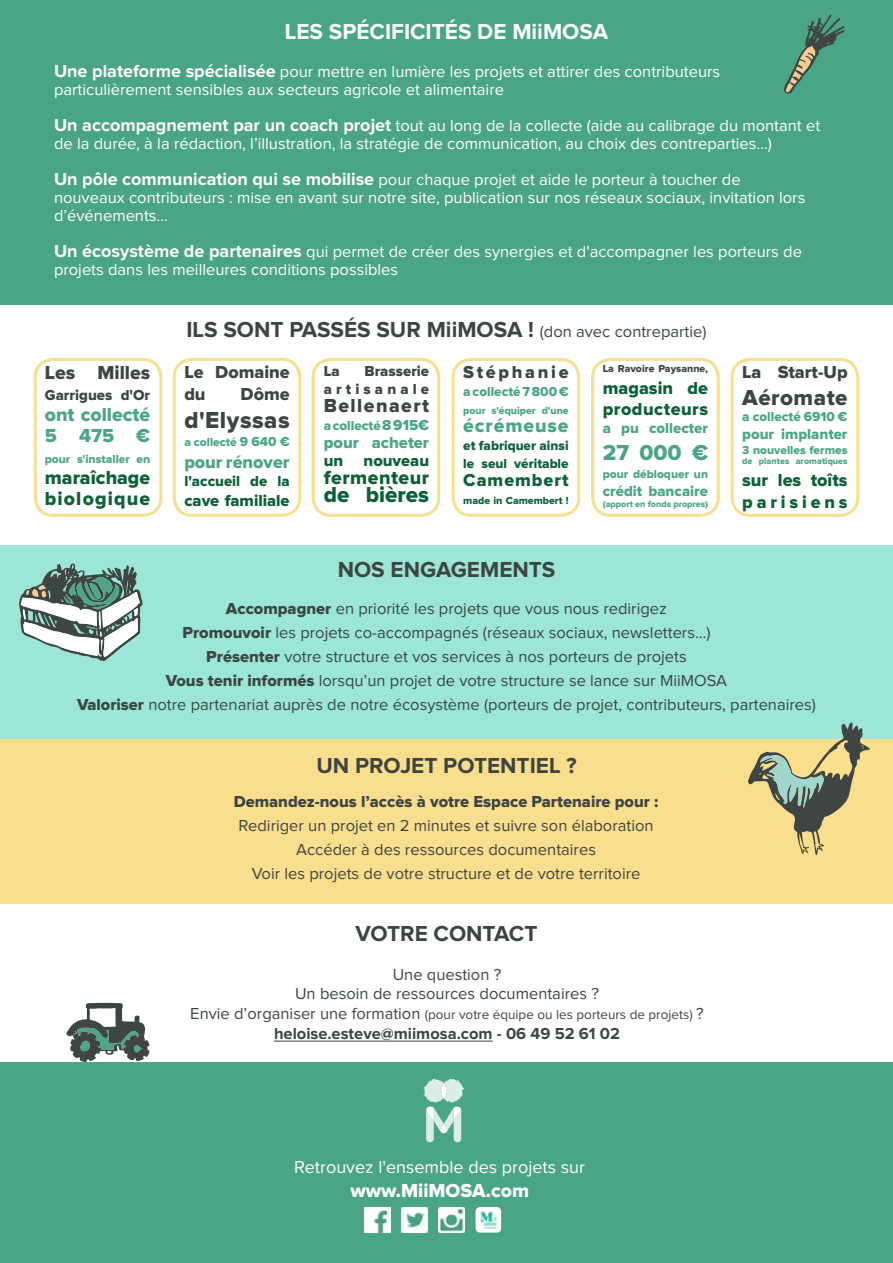
<style>
.page{position:relative;width:893px;height:1263px;background:#fff}
.page>*{position:absolute;margin:0;border:0;box-sizing:border-box;transform-origin:0 0}
.t1{font:24px "Proxima Nova Extrabld";letter-spacing:.02em;color:#3d4542}
.t2{font:700 22.5px "Proxima Nova";color:#3d4542}
.t3{font:700 22.5px "Proxima Nova";color:#fff}
.t4{font:22.5px "Proxima Nova Extrabld";color:#0b6135}
.t5{font:22.5px "Proxima Nova Extrabld";letter-spacing:.02em;color:#3d4542}
.t6{font:22.5px "Proxima Nova Extrabld";color:#49a586}
.t7{font:19.5px/21px "Proxima Nova Extrabld";letter-spacing:.025em;color:#0b6135}
.t8{font:19.5px/21px "Proxima Nova Extrabld";color:#49a586}
.t9{font:19.5px "Proxima Nova Extrabld";color:#fff}
.t10{font:19.5px "Proxima Nova Extrabld";letter-spacing:.075em;color:#3d4542}
.t11{font:19.5px "Proxima Nova Extrabld";color:#3d4542}
.t12{font:19.5px "Proxima Nova Extrabld";letter-spacing:.05em;color:#49a586}
.t13{font:18px "Proxima Nova";color:#fff}
.t14{font:18px/21.6px "Proxima Nova Extrabld";color:#3d4542}
.t15{font:18px/21.6px "Proxima Nova Extrabld";letter-spacing:.025em;color:#0b6135}
.t16{font:18px/21.6px "Proxima Nova Extrabld";letter-spacing:.105em;color:#0b6135}
.t17{font:18px "Proxima Nova Extrabld";color:#49a586}
.t18{font:18px "Proxima Nova Extrabld";letter-spacing:.15em;color:#3d4542}
.t19{font:18px "Proxima Nova Extrabld";letter-spacing:.055em;color:#0b6135}
.t20{font:16.5px/18px "Proxima Nova";color:#fff}
.t21{font:16.5px/24px "Proxima Nova";color:#3d4542;text-align:center}
.t22{font:16.5px "Proxima Nova Extrabld";color:#3d4542}
.t23{font:700 16.5px "Proxima Nova";color:#3d4542}
.t24{font:16.5px "Proxima Nova Extrabld";color:#0b6135}
.t25{font:16.5px "Proxima Nova Extrabld";color:#49a586}
.t26{font:15px "Proxima Nova Extrabld";color:#49a586}
.t27{font:15px/18px "Proxima Nova Extrabld";letter-spacing:.275em;color:#3d4542;text-align:right}
.t28{font:15px "Proxima Nova Extrabld";color:#3d4542}
.t29{font:15px "Proxima Nova Extrabld";color:#0b6135}
.t30{font:13.5px "Proxima Nova";color:#3d4542}
.t31{font:13.5px "Proxima Nova Extrabld";color:#49a586}
.t32{font:13.5px/18px "Proxima Nova Extrabld";color:#0b6135}
.t33{font:12px "Proxima Nova Extrabld";color:#49a586}
.t34{font:10.5px "Proxima Nova Extrabld";color:#49a586}
.t35{font:10.5px "Proxima Nova Extrabld";color:#3d4542}
.t36{font:10.5px "Proxima Nova Extrabld";color:#0b6135}
.t37{font:9px "Proxima Nova Extrabld";color:#49a586}
.s1{font-weight:700;font-size:18px}
.s2{font-weight:400;font-size:16.5px}
.s3{font-size:15px}
.s4{font-size:13.5px}
.s5{font-family:"Proxima Nova Extrabld"}
.s6{font-size:16.5px}
</style>
<div class="page">
<div style="left:731px;top:358px;width:128px;height:159px;border:3px solid #f9df8d;border-radius:18px"></div>
<div style="left:591px;top:358px;width:129px;height:159px;border:3px solid #f9df8d;border-radius:18px"></div>
<div style="left:452px;top:358px;width:128px;height:159px;border:3px solid #f9df8d;border-radius:18px"></div>
<div style="left:312px;top:358px;width:128px;height:159px;border:3px solid #f9df8d;border-radius:18px"></div>
<div style="left:173px;top:358px;width:128px;height:159px;border:3px solid #f9df8d;border-radius:18px"></div>
<div style="left:34px;top:358px;width:128px;height:159px;border:3px solid #f9df8d;border-radius:18px"></div>
<div style="left:0;top:0;width:893px;height:304px;background:#49a586"></div>
<div style="left:0;top:545px;width:893px;height:195px;background:#9be6d7"></div>
<div style="left:0;top:740px;width:893px;height:164px;background:#f9df8d"></div>
<svg style="left:19px;top:563px;width:124px;height:98px"></svg>
<svg style="left:748px;top:722px;width:122px;height:132px"></svg>
<hr style="left:274px;top:1041px;width:219px;height:1px;background:#3d4542">
<div style="left:0;top:1062px;width:893px;height:201px;background:#49a586"></div>
<img style="left:476px;top:1207px;width:25px;height:25px">
<svg style="left:66px;top:1003px;width:83px;height:59px"></svg>
<svg style="left:423px;top:1079px;width:41px;height:63px"></svg>
<img style="left:365px;top:1207px;width:25px;height:25px">
<img style="left:402px;top:1207px;width:25px;height:25px">
<img style="left:439px;top:1207px;width:25px;height:25px">
<svg style="left:784px;top:14px;width:60px;height:80px"></svg>
<h2 class="t3" style="left:285px;top:21px;width:325px">LES SPÉCIFICITÉS DE MiiMOSA</h2>
<p class="t20" style="left:54px;top:63px;width:668px"><span class="s1">Une plateforme spécialisée</span> pour mettre en lumière les projets et attirer des contributeurs particulièrement sensibles aux secteurs agricole et alimentaire</p>
<p class="t20" style="left:54px;top:117px;width:768px"><span class="s1">Un accompagnement par un coach projet</span> tout au long de la collecte (aide au calibrage du montant et de la durée, à la rédaction, l’illustration, la stratégie de communication, au choix des contreparties…)</p>
<p class="t20" style="left:54px;top:171px;width:753px"><span class="s1">Un pôle communication qui se mobilise</span> pour chaque projet et aide le porteur à toucher de nouveaux contributeurs : mise en avant sur notre site, publication sur nos réseaux sociaux, invitation lors d’événements…</p>
<p class="t20" style="left:54px;top:243px;width:749px"><span class="s1">Un écosystème de partenaires</span> qui permet de créer des synergies et d'accompagner les porteurs de projets dans les meilleures conditions possibles</p>
<h2 class="t2" style="left:186px;top:319px;width:522px">ILS SONT PASSÉS SUR MiiMOSA ! <span class="s2">(don avec contrepartie)</span></h2>
<p class="t11" style="left:45px;top:364px;width:107px">Les Milles</p>
<p class="t28" style="left:45px;top:388px;width:107px">Garrigues d'Or</p>
<p class="t8" style="left:45px;top:405px;width:107px">ont collecté<br>5 475 €</p>
<p class="t33" style="left:45px;top:454px;width:107px">pour s'installer en</p>
<p class="t7" style="left:45px;top:468px;width:107px">maraîchage biologique</p>
<p class="t35" style="left:603px;top:364px;width:107px">La Ravoire Paysanne,</p>
<p class="t15" style="left:603px;top:378px;width:107px">magasin de producteurs</p>
<p class="t26" style="left:603px;top:421px;width:107px">a pu collecter</p>
<h2 class="t6" style="left:603px;top:442px;width:107px">27 000 €</h2>
<p class="t33" style="left:603px;top:469px;width:107px">pour débloquer un</p>
<p class="t26" style="left:603px;top:484px;width:107px">crédit bancaire</p>
<p class="t37" style="left:603px;top:500px;width:107px">(apport en fonds propres)</p>
<p class="t27" style="left:324px;top:362px;width:107px">Brasserie artisanale</p>
<p class="t10" style="left:324px;top:396px;width:107px">Bellenaert</p>
<p class="t31" style="left:324px;top:419px;width:107px">a collecté <span class="s3">8 915€</span></p>
<p class="t25" style="left:324px;top:434px;width:107px">pour acheter</p>
<p class="t24" style="left:324px;top:452px;width:107px">un nouveau</p>
<p class="t7" style="left:324px;top:467px;width:107px">fermenteur</p>
<h2 class="t4" style="left:324px;top:484px;width:107px">de bières</h2>
<p class="t14" style="left:184px;top:362px;width:107px">Le Domaine du</p>
<p class="t18" style="left:463px;top:364px;width:107px">Stéphanie</p>
<p class="t31" style="left:463px;top:385px;width:107px">a collecté 7 800 €</p>
<p class="t34" style="left:463px;top:406px;width:107px">pour s'équiper d'une</p>
<p class="t12" style="left:463px;top:416px;width:107px">écrémeuse</p>
<p class="t32" style="left:463px;top:437px;width:107px">et fabriquer ainsi le seul véritable</p>
<p class="t19" style="left:463px;top:472px;width:107px">Camembert</p>
<p class="t36" style="left:463px;top:496px;width:107px">made in Camembert !</p>
<p class="t28" style="left:324px;top:364px;width:18px">La</p>
<p class="t14" style="left:742px;top:362px;width:107px">La Start-Up</p>
<h2 class="t5" style="left:742px;top:387px;width:107px">Aéromate</h2>
<p class="t31" style="left:742px;top:410px;width:107px">a collecté 6910 €</p>
<p class="t26" style="left:742px;top:427px;width:107px">pour implanter</p>
<p class="t33" style="left:742px;top:444px;width:107px">3 nouvelles fermes</p>
<p class="t37" style="left:742px;top:457px;width:107px">de plantes aromatiques</p>
<p class="t16" style="left:742px;top:470px;width:107px">sur les toîts parisiens</p>
<p class="t14" style="left:241px;top:383px;width:51px">Dôme</p>
<h1 class="t1" style="left:184px;top:409px;width:107px">d'Elyssas</h1>
<p class="t33" style="left:184px;top:437px;width:107px">a collecté <span class="s4">9 640 €</span></p>
<p class="t17" style="left:184px;top:454px;width:107px">pour rénover</p>
<p class="t29" style="left:184px;top:474px;width:107px">l'accueil de la</p>
<p class="t24" style="left:184px;top:493px;width:107px">cave familiale</p>
<h2 class="t2" style="left:338px;top:559px;width:219px">NOS ENGAGEMENTS</h2>
<p class="t21" style="left:77px;top:597px;width:740px"><span class="s5">Accompagner</span> en priorité les projets que vous nous redirigez<br><span class="s5">Promouvoir</span> les projets co-accompagnés (réseaux sociaux, newsletters…)<br><span class="s5">Présenter</span> votre structure et vos services à nos porteurs de projets<br><span class="s5">Vous tenir informés</span> lorsqu’un projet de votre structure se lance sur MiiMOSA<br><span class="s5">Valoriser</span> notre partenariat auprès de notre écosystème (porteurs de projet, contributeurs, partenaires)</p>
<h2 class="t2" style="left:316px;top:755px;width:262px">UN PROJET POTENTIEL ?</h2>
<p class="t22" style="left:234px;top:794px;width:426px">Demandez-nous l’accès à votre Espace Partenaire pour :</p>
<p class="t21" style="left:239px;top:814px;width:416px">Rediriger un projet en 2 minutes et suivre son élaboration<br>Accéder à des ressources documentaires<br>Voir les projets de votre structure et de votre territoire</p>
<h2 class="t2" style="left:355px;top:923px;width:183px">VOTRE CONTACT</h2>
<p class="t21" style="left:295px;top:965px;width:305px;line-height:19.8px">Une question ?<br>Un besoin de ressources documentaires ?</p>
<p class="t30" style="left:190px;top:1008px;width:515px"><span class="s6">Envie d’organiser une formation</span> (pour votre équipe ou les porteurs de projets) <span class="s6">?</span></p>
<p class="t23" style="left:274px;top:1026px;width:348px">heloise.esteve@miimosa.com - 06 49 52 61 02</p>
<p class="t13" style="left:294px;top:1159px;width:292px">Retrouvez l'ensemble des projets sur</p>
<p class="t9" style="left:350px;top:1181px;width:180px">www.MiiMOSA.com</p>
</div>
